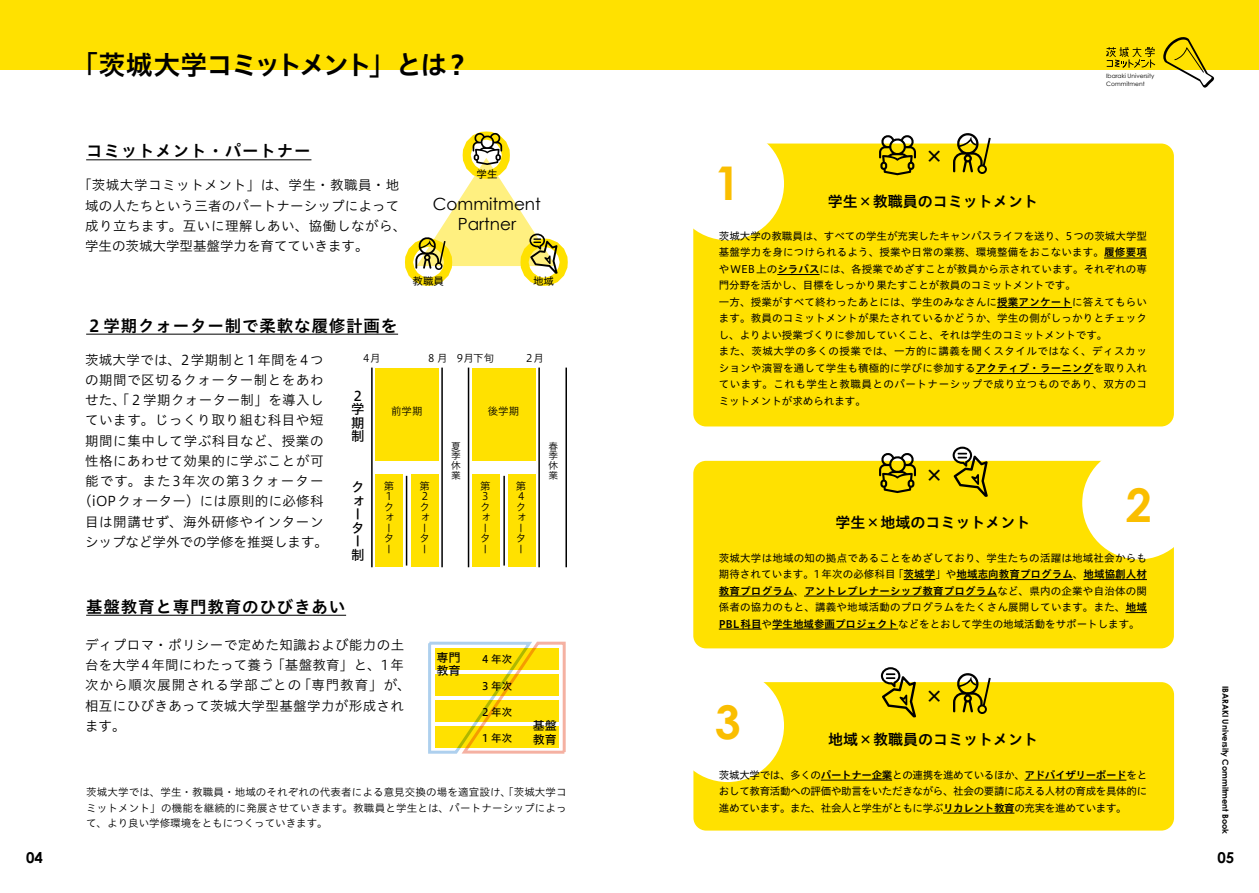
<style>
.page{position:relative;width:1259px;height:893px;background:#fff}
.page>*{position:absolute;margin:0;border:0;box-sizing:border-box;transform-origin:0 0}
.t1{font:700 46.5px "Century Gothic";color:#fabe00}
.t2{font:27px "Hiragino UD Sans Std N W6";letter-spacing:-.105em;color:#000}
.t3{font:21px "Hiragino UD Sans Std N W6";color:#000}
.t4{font:16.8px/19.2px "Century Gothic";color:#000;text-align:center}
.t5{font:16.5px "Hiragino UD Sans Std N W6";letter-spacing:.05em;color:#000}
.t6{font:15px "Hiragino UD Sans Std N W6";color:#000}
.t7{font:700 15px "Century Gothic";color:#000}
.t8{font:13.5px/20.2px "Hiragino UD Sans Std N W3";letter-spacing:.03em;color:#000}
.t9{font:13.5px/13.5px "Hiragino UD Sans Std N W5";color:#000}
.t10{font:12px/13.5px "Hiragino UD Sans Std N W5";color:#000}
.t11{font:10.5px/16.5px "Hiragino UD Sans Std N W4";letter-spacing:.02em;color:#000}
.t12{font:10.5px/10.5px "Hiragino UD Sans Std N W3";letter-spacing:.01em;color:#000}
.t13{font:10.5px "Hiragino UD Sans Std N W6";letter-spacing:.02em;color:#000}
.t14{font:10.5px "Hiragino UD Sans Std N W5";color:#000}
.t15{font:9.75px/9.8px "Hiragino UD Sans Std N W3";color:#000;text-align:justify}
.t16{font:700 8.25px "Century Gothic";color:#000}
.t17{font:6px/7.2px "Century Gothic";color:#000}
.s1{font-family:"Hiragino UD Sans Std N W6"}
.s2{font-family:"Hiragino UD Sans Std N W4"}
</style>
<div class="page">
<div style="left:0;top:0;width:629px;height:69px;background:#ffe100"></div>
<div style="left:630px;top:0;width:629px;height:69px;background:#ffe100"></div>
<div style="left:693px;top:682px;width:481px;height:149px;background:#ffe100;border-radius:13px"></div>
<div style="left:693px;top:461px;width:481px;height:187px;background:#ffe100;border-radius:13px"></div>
<div style="left:693px;top:144px;width:481px;height:282px;background:#ffe100;border-radius:13px"></div>
<div style="left:671px;top:127px;width:113px;height:113px;background:#fff;border-radius:50%"></div>
<div style="left:1082px;top:446px;width:113px;height:113px;background:#fff;border-radius:50%"></div>
<div style="left:671px;top:669px;width:113px;height:113px;background:#fff;border-radius:50%"></div>
<hr style="left:86px;top:159px;width:225px;height:1px;background:#000">
<hr style="left:86px;top:334px;width:312px;height:1px;background:#000">
<hr style="left:86px;top:615px;width:260px;height:1px;background:#000">
<div style="left:375px;top:368px;width:63px;height:92px;background:#ffe100"></div>
<div style="left:375px;top:474px;width:28px;height:93px;background:#ffe100"></div>
<div style="left:472px;top:474px;width:28px;height:93px;background:#ffe100"></div>
<div style="left:411px;top:474px;width:27px;height:93px;background:#ffe100"></div>
<div style="left:508px;top:474px;width:27px;height:93px;background:#ffe100"></div>
<div style="left:472px;top:368px;width:63px;height:92px;background:#ffe100"></div>
<hr style="left:406px;top:476px;width:1px;height:90px;background:#000">
<hr style="left:371px;top:368px;width:2px;height:199px;background:#000">
<hr style="left:441px;top:368px;width:2px;height:199px;background:#000">
<hr style="left:468px;top:368px;width:1px;height:199px;background:#000">
<hr style="left:538px;top:368px;width:2px;height:199px;background:#000">
<hr style="left:565px;top:368px;width:2px;height:199px;background:#000">
<hr style="left:503px;top:476px;width:2px;height:90px;background:#000">
<svg style="left:405px;top:132px;width:163px;height:154px"></svg>
<hr style="left:903px;top:579px;width:32px;height:1px;background:#000">
<hr style="left:956px;top:579px;width:117px;height:1px;background:#000">
<hr style="left:1083px;top:579px;width:64px;height:1px;background:#000">
<hr style="left:719px;top:596px;width:74px;height:1px;background:#000">
<hr style="left:804px;top:596px;width:193px;height:1px;background:#000">
<svg style="left:1125px;top:612px;width:22px;height:1px"></svg>
<hr style="left:719px;top:629px;width:42px;height:1px;background:#000">
<hr style="left:772px;top:629px;width:126px;height:1px;background:#000">
<svg style="left:952px;top:447px;width:35px;height:50px"></svg>
<svg style="left:879px;top:453px;width:37px;height:40px"></svg>
<hr style="left:1104px;top:258px;width:43px;height:1px;background:#000">
<hr style="left:777px;top:274px;width:42px;height:1px;background:#000">
<hr style="left:997px;top:307px;width:75px;height:1px;background:#000">
<hr style="left:975px;top:373px;width:118px;height:1px;background:#000">
<svg style="left:953px;top:133px;width:37px;height:41px"></svg>
<svg style="left:879px;top:135px;width:37px;height:40px"></svg>
<svg style="left:428px;top:641px;width:138px;height:113px"></svg>
<svg style="left:953px;top:673px;width:37px;height:41px"></svg>
<svg style="left:881px;top:667px;width:35px;height:50px"></svg>
<hr style="left:821px;top:780px;width:71px;height:1px;background:#000">
<hr style="left:1024px;top:780px;width:102px;height:1px;background:#000">
<hr style="left:943px;top:813px;width:71px;height:1px;background:#000">
<svg style="left:1163px;top:37px;width:51px;height:51px"></svg>
<svg style="left:1106px;top:47px;width:49px;height:21px"></svg>
<h2 class="t2" style="left:72px;top:44px;width:400px">「茨城大学コミットメント」とは？</h2>
<h3 class="t5" style="left:86px;top:139px;width:226px">コミットメント・パートナー</h3>
<p class="t8" style="left:85px;top:174px;width:323px;text-indent:-7px">「茨城大学コミットメント」は、学生・教職員・地域の人たちという三者のパートナーシップによって成り立ちます。互いに理解しあい、協働しながら、学生の茨城大学型基盤学力を育てていきます。</p>
<h3 class="t5" style="left:86px;top:313px;width:313px">２学期クォーター制で柔軟な履修計画を</h3>
<p class="t11" style="left:476px;top:165px;width:22px">学生</p>
<h3 class="t4" style="left:433px;top:194px;width:109px">Commitment<br>Partner</h3>
<p class="t11" style="left:412px;top:272px;width:33px">教職員</p>
<p class="t11" style="left:533px;top:272px;width:22px">地域</p>
<p class="t8" style="left:78px;top:349px;width:251px;text-align:center">茨城大学では、2学期制と1年間を4つの期間で区切るクォーター制とをあわせた、「２学期クォーター制」を導入しています。じっくり取り組む科目や短期間に集中して学ぶ科目など、授業の性格にあわせて効果的に学ぶことが可能です。また3年次の第3クォーター（iOPクォーター）には原則的に必修科目は開講せず、海外研修やインターンシップなど学外での学修を推奨します。</p>
<p class="t12" style="left:363px;top:352px;width:19px">4月</p>
<p class="t12" style="left:457px;top:352px;width:39px">9月下旬</p>
<p class="t12" style="left:428px;top:352px;width:21px">8月</p>
<p class="t12" style="left:526px;top:352px;width:19px">2月</p>
<p class="t9" style="left:351px;top:388px;width:14px">２学期制</p>
<p class="t9" style="left:351px;top:480px;width:14px">クォーター制</p>
<p class="t12" style="left:391px;top:406px;width:33px">前学期</p>
<p class="t12" style="left:488px;top:406px;width:33px">後学期</p>
<p class="t15" style="left:451px;top:440px;width:11px">夏季休業</p>
<p class="t15" style="left:548px;top:440px;width:11px">春季休業</p>
<p class="t12" style="left:384px;top:480px;width:11px">第<br>1クォーター</p>
<p class="t12" style="left:480px;top:480px;width:11px">第<br>3クォーター</p>
<p class="t12" style="left:420px;top:480px;width:11px">第<br>2クォーター</p>
<p class="t12" style="left:516px;top:480px;width:11px">第<br>4クォーター</p>
<h3 class="t5" style="left:86px;top:594px;width:261px">基盤教育と専門教育のひびきあい</h3>
<p class="t8" style="left:85px;top:634px;width:327px">ディプロマ・ポリシーで定めた知識および能力の土台を大学4年間にわたって養う「基盤教育」と、1年次から順次展開される学部ごとの「専門教育」が、相互にひびきあって茨城大学型基盤学力が形成されます。</p>
<p class="t10" style="left:436px;top:650px;width:25px">専門</p>
<p class="t14" style="left:482px;top:651px;width:32px">4 年次</p>
<p class="t10" style="left:436px;top:663px;width:25px">教育</p>
<p class="t14" style="left:482px;top:678px;width:32px">3 年次</p>
<p class="t14" style="left:482px;top:704px;width:32px">2 年次</p>
<p class="t14" style="left:482px;top:730px;width:32px">1 年次</p>
<p class="t10" style="left:533px;top:718px;width:25px">基盤教育</p>
<p class="t12" style="left:86px;top:783px;width:482px;line-height:15.8px;text-align:justify">茨城大学では、学生・教職員・地域のそれぞれの代表者による意見交換の場を適宜設け、「茨城大学コミットメント」の機能を継続的に発展させていきます。教職員と学生とは、パートナーシップによって、より良い学修環境をともにつくっていきます。</p>
<h3 class="t3" style="left:924px;top:140px;width:22px">×</h3>
<p class="t17" style="left:1106px;top:72px;width:49px">Ibaraki University<br>Commitment</p>
<h1 class="t1" style="left:714px;top:154px;width:28px">1</h1>
<h3 class="t6" style="left:828px;top:190px;width:211px">学生×教職員のコミットメント</h3>
<p class="t11" style="left:719px;top:227px;width:430px">茨城大学の教職員は、すべての学生が充実したキャンパスライフを送り、5つの茨城大学型基盤学力を身につけられるよう、授業や日常の業務、環境整備をおこないます。<span class="s1">履修要項</span>やWEB上の<span class="s1">シラバス</span>には、各授業でめざすことが教員から示されています。それぞれの専門分野を活かし、目標をしっかり果たすことが教員のコミットメントです。<br>一方、授業がすべて終わったあとには、学生のみなさんに<span class="s1">授業アンケート</span>に答えてもらいます。教員のコミットメントが果たされているかどうか、学生の側がしっかりとチェックし、よりよい授業づくりに参加していくこと、それは学生のコミットメントです。<br>また、茨城大学の多くの授業では、一方的に講義を聞くスタイルではなく、ディスカッションや演習を通して学生も積極的に学びに参加する<span class="s1">アクティブ・ラーニング</span>を取り入れています。これも学生と教職員とのパートナーシップで成り立つものであり、双方のコミットメントが求められます。</p>
<h3 class="t3" style="left:924px;top:459px;width:22px">×</h3>
<h1 class="t1" style="left:1125px;top:476px;width:28px">2</h1>
<p class="t11" style="left:719px;top:549px;width:430px">茨城大学は地域の知の拠点であることをめざしており、学生たちの活躍は地域社会からも期待されています。1年次の必修科目「<span class="s1">茨城学</span>」や<span class="s1">地域志向教育プログラム</span>、<span class="s1">地域協創人材</span></p>
<p class="t13" style="left:719px;top:583px;width:430px">教育プログラム<span class="s2">、</span>アントレプレナーシップ教育プログラム<span class="s2">など、県内の企業や自治体の関</span></p>
<p class="t11" style="left:719px;top:598px;width:429px">係者の協力のもと、講義や地域活動のプログラムをたくさん展開しています。また、<span class="s1">地域<br>PBL科目</span>や<span class="s1">学生地域参画プロジェクト</span>などをとおして学生の地域活動をサポートします。</p>
<h3 class="t6" style="left:835px;top:511px;width:197px">学生×地域のコミットメント</h3>
<h1 class="t1" style="left:714px;top:693px;width:28px">3</h1>
<h3 class="t3" style="left:924px;top:680px;width:22px">×</h3>
<h3 class="t6" style="left:828px;top:728px;width:211px">地域×教職員のコミットメント</h3>
<p class="t11" style="left:719px;top:766px;width:430px;text-align:justify">茨城大学では、多くの<span class="s1">パートナー企業</span>との連携を進めているほか、<span class="s1">アドバイザリーボード</span>をとおして教育活動への評価や助言をいただきながら、社会の要請に応える人材の育成を具体的に進めています。また、社会人と学生がともに学ぶ<span class="s1">リカレント教育</span>の充実を進めています。</p>
<p class="t16" style="left:1230px;top:686px;width:150px;rotate:90deg">IBARAKI University Commitment Book</p>
<h3 class="t7" style="left:26px;top:848px;width:18px">04</h3>
<h3 class="t7" style="left:1217px;top:848px;width:18px">05</h3>
</div>
